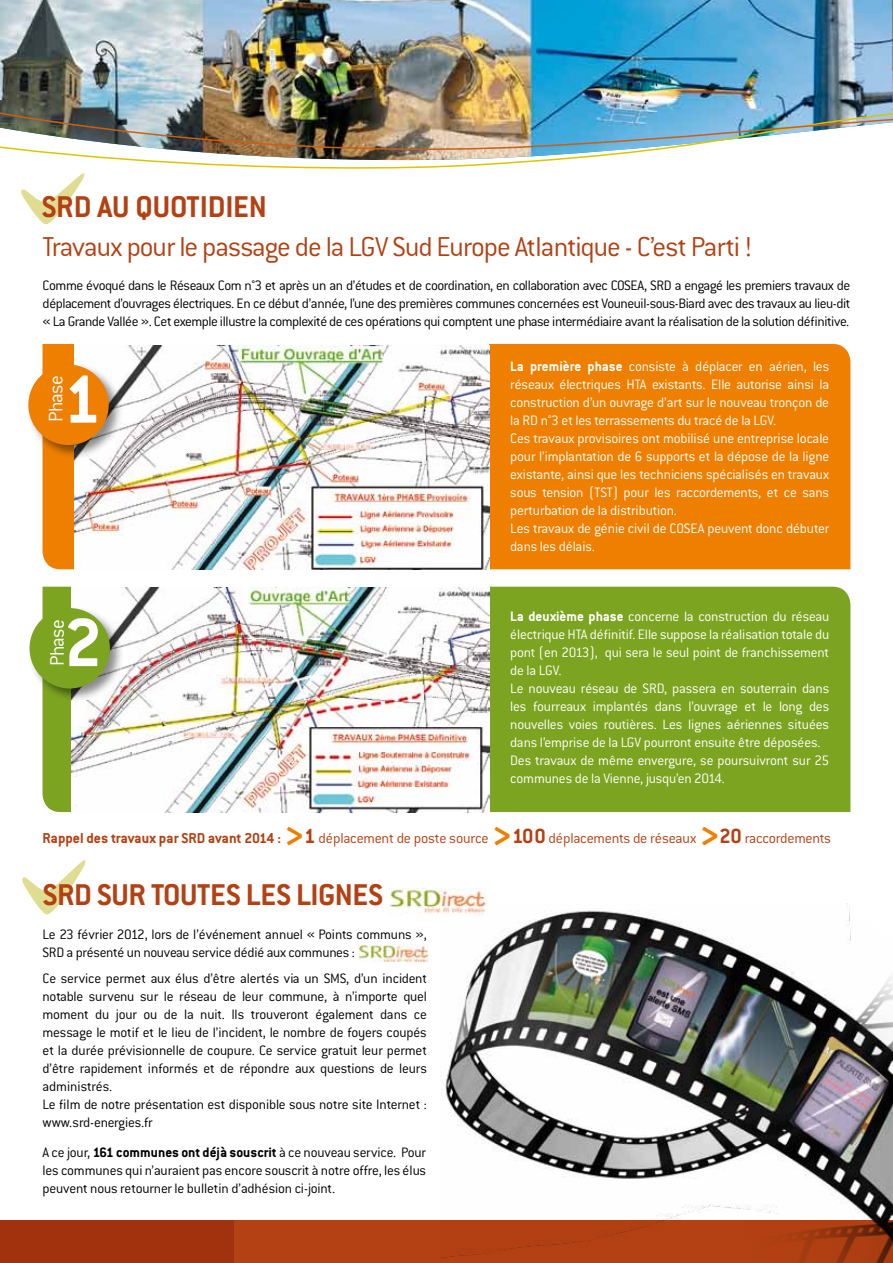
<style>
.page{position:relative;width:893px;height:1263px;background:#fff}
.page>*{position:absolute;margin:0;border:0;box-sizing:border-box;transform-origin:0 0}
.t1{font:700 74.85px "Conduit ITC";color:#fff}
.t2{font:700 33px "Conduit ITC";letter-spacing:-.01em;color:#b34113}
.t3{font:300 30px "Conduit ITC";letter-spacing:-.035em;color:#b34113}
.t4{font:300 21.45px "Conduit ITC";letter-spacing:-.035em;color:#fff}
.t5{font:300 15.75px "Conduit ITC";letter-spacing:-.015em;color:#b34113}
.t6{font:300 15px/18px "Conduit ITC";letter-spacing:-.015em;color:#000;text-align:justify}
.t7{font:300 15px/18px "Conduit ITC";letter-spacing:-.015em;color:#fff}
.s1{font-weight:700}
.s2{font-weight:700;font-size:40.5px;color:#ee7f00}
.s3{font-weight:700;font-size:22.5px}
</style>
<div class="page">
<img style="left:0;top:0;width:893px;height:26px">
<div style="left:43px;top:587px;width:807px;height:225px;background:#7ca421"></div>
<div style="left:43px;top:344px;width:807px;height:225px;background:#ee7f00"></div>
<img style="left:71px;top:587px;width:418px;height:225px">
<div style="left:0;top:1220px;width:893px;height:43px;background:#b34113"></div>
<svg style="left:21px;top:174px;width:64px;height:51px"></svg>
<svg style="left:22px;top:860px;width:64px;height:55px"></svg>
<svg style="left:82px;top:159px;width:486px;height:15px"></svg>
<img style="left:0;top:26px;width:893px;height:133px">
<div style="left:0;top:1220px;width:234px;height:43px;background:#a2320d"></div>
<img style="left:440px;top:910px;width:453px;height:353px">
<img style="left:390px;top:888px;width:97px;height:26px">
<img style="left:359px;top:945px;width:69px;height:18px">
<img style="left:74px;top:345px;width:415px;height:224px">
<div style="left:26px;top:362px;width:97px;height:97px;background:#000;opacity:.45"></div>
<div style="left:28px;top:365px;width:81px;height:80px;background:#ee7f00;border-radius:50%"></div>
<div style="left:27px;top:606px;width:97px;height:96px;background:#000;opacity:.45"></div>
<div style="left:30px;top:608px;width:80px;height:80px;background:#7ca421;border-radius:50%"></div>
<h2 class="t2" style="left:42px;top:188px;width:125px">SRD AU QUOTI</h2>
<h2 class="t2" style="left:208px;top:188px;width:32px">DIEN</h2>
<h3 class="t3" style="left:43px;top:230px;width:711px">Travaux pour le passage de la LGV Sud Europe Atlantique - C’est Parti !</h3>
<p class="t6" style="left:43px;top:276px;width:809px">Comme évoqué dans le Réseaux Com n°3 et après un an d’études et de coordination, en collaboration avec COSEA, SRD a engagé les premiers travaux de déplacement d’ouvrages électriques. En ce début d’année, l’une des premières communes concernées est Vouneuil-sous-Biard avec des travaux au lieu-dit « La Grande Vallée ». Cet exemple illustre la complexité de ces opérations qui comptent une phase intermédiaire avant la réalisation de la solution définitive.</p>
<h3 class="t4" style="left:44px;top:422px;width:48px;rotate:-90deg">Phase</h3>
<h1 class="t1" style="left:63px;top:355px;width:39px">1</h1>
<h3 class="t4" style="left:45px;top:666px;width:48px;rotate:-90deg">Phase</h3>
<h1 class="t1" style="left:64px;top:599px;width:39px">2</h1>
<p class="t7" style="left:510px;top:357px;width:320px"><span class="s1">La première phase</span> consiste à déplacer en aérien, les réseaux électriques HTA existants. Elle autorise ainsi la construction d’un ouvrage d’art sur le nouveau tronçon de la RD n°3 et les terrassements du tracé de la LGV.<br>Ces travaux provisoires ont mobilisé une entreprise locale pour l’implantation de 6 supports et la dépose de la ligne existante, ainsi que les techniciens spécialisés en travaux sous tension (TST) pour les raccordements, et ce sans perturbation de la distribution.<br>Les travaux de génie civil de COSEA peuvent donc débuter dans les délais.</p>
<p class="t7" style="left:510px;top:608px;width:320px"><span class="s1">La deuxième phase</span> concerne la construction du réseau électrique HTA définitif. Elle suppose la réalisation totale du pont (en 2013), qui sera le seul point de franchissement de la LGV.<br>Le nouveau réseau de SRD, passera en souterrain dans les fourreaux implantés dans l’ouvrage et le long des nouvelles voies routières. Les lignes aériennes situées dans l’emprise de la LGV pourront ensuite être déposées.<br>Des travaux de même envergure, se poursuivront sur 25 communes de la Vienne, jusqu’en 2014.</p>
<p class="t5" style="left:43px;top:830px;width:790px"><span class="s1">Rappel des travaux par SRD avant 2014 :</span> <span class="s2">&gt;</span><span class="s3">1</span> déplacement de poste source <span class="s2">&gt;</span><span class="s3">100</span> déplacements de réseaux <span class="s2">&gt;</span><span class="s3">20</span> raccordements</p>
<h2 class="t2" style="left:43px;top:876px;width:340px">SRD sur toutes les lignes</h2>
<p class="t6" style="left:43px;top:925px;width:386px">Le 23 février 2012, lors de l’événement annuel « Points communs »,<br>SRD a présenté un nouveau service dédié aux communes :</p>
<p class="t6" style="left:43px;top:970px;width:386px;text-align:left">Ce service permet aux élus d’être alertés via un SMS, d’un incident notable survenu sur le réseau de leur commune, à n’importe quel moment du jour ou de la nuit. Ils trouveront également dans ce message le motif et le lieu de l’incident, le nombre de foyers coupés et la durée prévisionnelle de coupure. Ce service gratuit leur permet d’être rapidement informés et de répondre aux questions de leurs administrés.<br>Le film de notre présentation est disponible sous notre site Internet : www.srd-energies.fr</p>
<p class="t6" style="left:43px;top:1143px;width:385px">A ce jour, <span class="s1">161 communes ont déjà souscrit</span> à ce nouveau service. Pour les communes qui n’auraient pas encore souscrit à notre offre, les élus peuvent nous retourner le bulletin d’adhésion ci-joint.</p>
</div>
